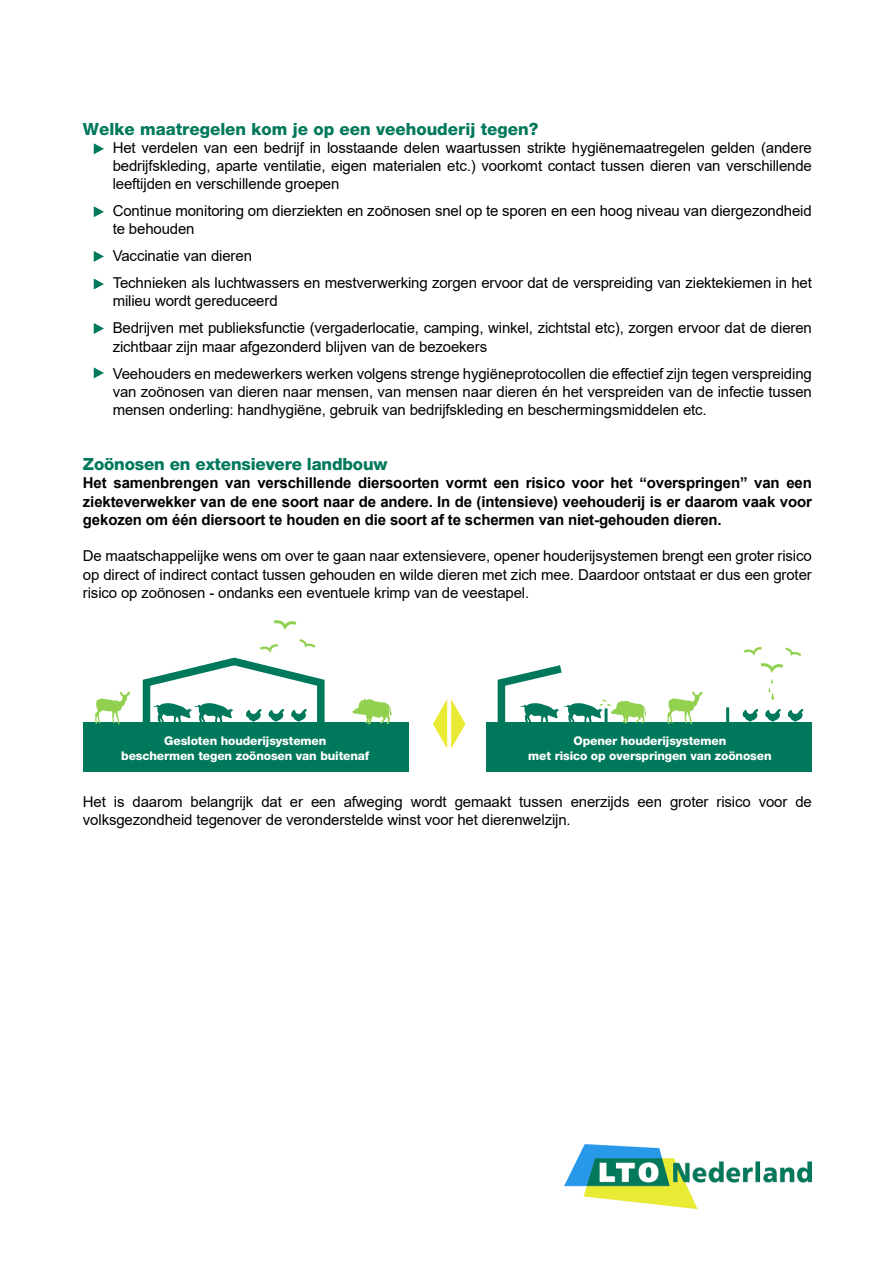
<style>
.page{position:relative;width:893px;height:1263px;background:#fff}
.page>*{position:absolute;margin:0;border:0;box-sizing:border-box;transform-origin:0 0}
.t1{font:800 16.8px "Helvetica Neue LT Pro";color:#00785c}
.t2{font:15px/18.3px "Arial";letter-spacing:-.01em;color:#000}
.t3{font:700 15px/18.3px "Arial";letter-spacing:-.01em;color:#000;text-align:justify}
.t4{font:800 12px/15px "Helvetica Neue LT Pro";letter-spacing:-.01em;color:#fff;text-align:center}
</style>
<div class="page">
<img style="left:564px;top:1144px;width:248px;height:65px">
<div style="left:83px;top:723px;width:325px;height:49px;background:#00785c"></div>
<div style="left:487px;top:723px;width:325px;height:49px;background:#00785c"></div>
<svg style="left:94px;top:143px;width:10px;height:11px"></svg>
<svg style="left:94px;top:206px;width:10px;height:11px"></svg>
<svg style="left:94px;top:251px;width:10px;height:11px"></svg>
<svg style="left:94px;top:279px;width:10px;height:10px"></svg>
<svg style="left:94px;top:367px;width:10px;height:11px"></svg>
<svg style="left:94px;top:323px;width:10px;height:11px"></svg>
<hr style="left:83px;top:722px;width:325px;height:3px;background:#00785c">
<hr style="left:487px;top:722px;width:325px;height:3px;background:#00785c">
<svg style="left:742px;top:709px;width:16px;height:13px"></svg>
<svg style="left:765px;top:709px;width:16px;height:13px"></svg>
<svg style="left:788px;top:709px;width:15px;height:13px"></svg>
<svg style="left:352px;top:698px;width:40px;height:26px"></svg>
<svg style="left:95px;top:691px;width:35px;height:33px"></svg>
<svg style="left:667px;top:691px;width:35px;height:33px"></svg>
<svg style="left:273px;top:620px;width:24px;height:10px"></svg>
<svg style="left:142px;top:639px;width:183px;height:83px"></svg>
<svg style="left:743px;top:647px;width:59px;height:26px"></svg>
<hr style="left:726px;top:707px;width:3px;height:17px;background:#00785c">
<svg style="left:769px;top:679px;width:6px;height:21px"></svg>
<svg style="left:433px;top:699px;width:32px;height:50px"></svg>
<svg style="left:497px;top:665px;width:149px;height:59px"></svg>
<p class="t1" style="left:83px;top:119px;width:457px">Welke maatregelen kom je op een veehouderij tegen?</p>
<p class="t2" style="left:113px;top:138px;width:701px;text-align:justify">Het verdelen van een bedrijf in losstaande delen waartussen strikte hygiënemaatregelen gelden (andere bedrijfskleding, aparte ventilatie, eigen materialen etc.) voorkomt contact tussen dieren van verschillende leeftijden en verschillende groepen</p>
<p class="t2" style="left:113px;top:202px;width:701px">Continue monitoring om dierziekten en zoönosen snel op te sporen en een hoog niveau van diergezondheid te behouden</p>
<p class="t2" style="left:113px;top:242px;width:701px;line-height:27px">Vaccinatie van dieren<br>Technieken als luchtwassers en mestverwerking zorgen ervoor dat de verspreiding van ziektekiemen in het</p>
<p class="t2" style="left:113px;top:287px;width:701px;line-height:27px">milieu wordt gereduceerd<br>Bedrijven met publieksfunctie (vergaderlocatie, camping, winkel, zichtstal etc), zorgen ervoor dat de dieren</p>
<p class="t2" style="left:113px;top:333px;width:701px;line-height:27px">zichtbaar zijn maar afgezonderd blijven van de bezoekers<br>Veehouders en medewerkers werken volgens strenge hygiëneprotocollen die effectief zijn tegen verspreiding</p>
<p class="t2" style="left:113px;top:382px;width:701px">van zoönosen van dieren naar mensen, van mensen naar dieren én het verspreiden van de infectie tussen mensen onderling: handhygiëne, gebruik van bedrijfskleding en beschermingsmiddelen etc.</p>
<p class="t1" style="left:83px;top:454px;width:306px">Zoönosen en extensievere landbouw</p>
<p class="t3" style="left:83px;top:474px;width:730px">Het samenbrengen van verschillende diersoorten vormt een risico voor het “overspringen” van een ziekteverwekker van de ene soort naar de andere. In de (intensieve) veehouderij is er daarom vaak voor gekozen om één diersoort te houden en die soort af te schermen van niet-gehouden dieren.</p>
<p class="t2" style="left:83px;top:547px;width:730px;text-align:justify">De maatschappelijke wens om over te gaan naar extensievere, opener houderijsystemen brengt een groter risico op direct of indirect contact tussen gehouden en wilde dieren met zich mee. Daardoor ontstaat er dus een groter risico op zoönosen - ondanks een eventuele krimp van de veestapel.</p>
<p class="t4" style="left:121px;top:733px;width:250px">Gesloten houderijsystemen<br>beschermen tegen zoönosen van buitenaf</p>
<p class="t4" style="left:528px;top:733px;width:245px">Opener houderijsystemen<br>met risico op overspringen van zoönosen</p>
<p class="t2" style="left:83px;top:792px;width:730px">Het is daarom belangrijk dat er een afweging wordt gemaakt tussen enerzijds een groter risico voor de volksgezondheid tegenover de veronderstelde winst voor het dierenwelzijn.</p>
</div>
